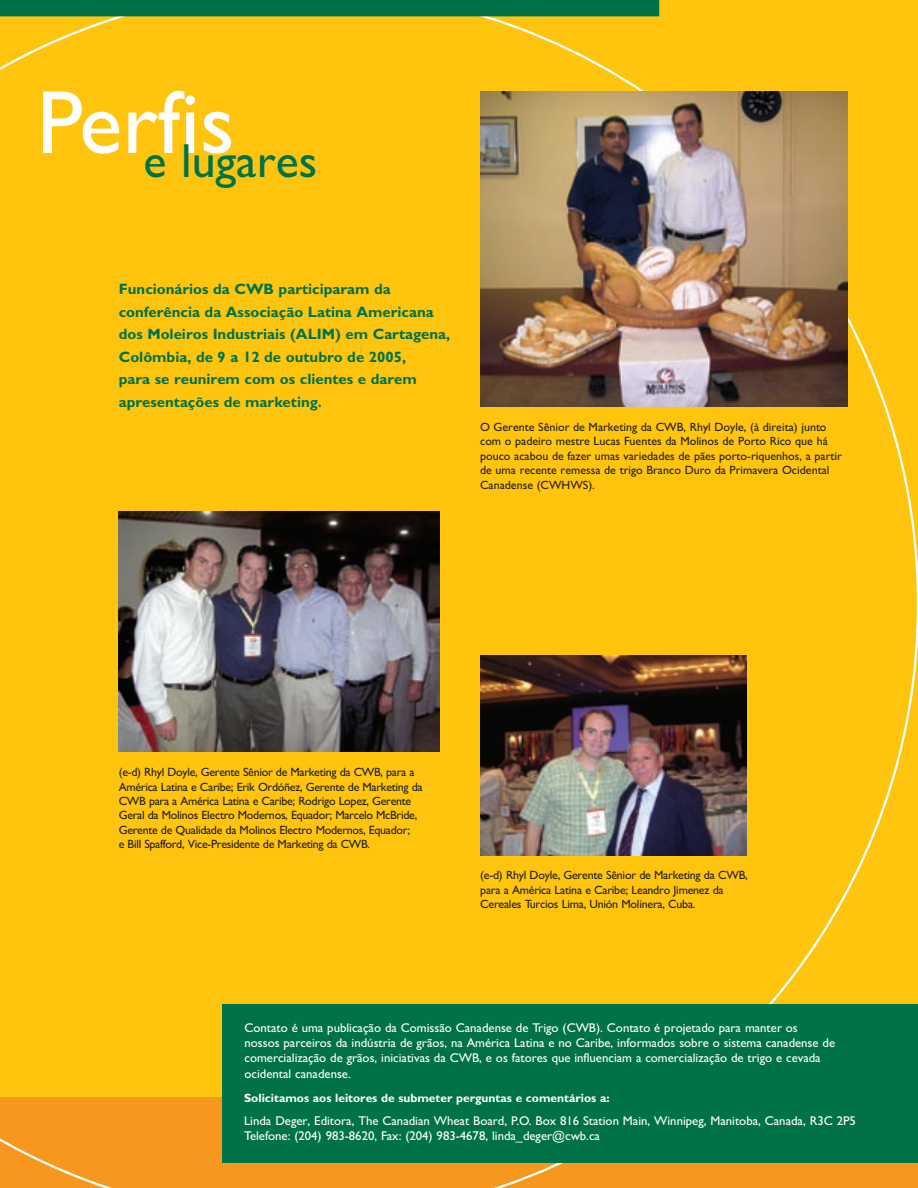
<style>
.page{position:relative;width:918px;height:1188px;background:#fec40e}
.page>*{position:absolute;margin:0;border:0;box-sizing:border-box;transform-origin:0 0}
.t1{font:90px "Gentle Sans";color:#fff}
.t2{font:48px "Gentle Sans";color:#007247}
.Subhead{font:700 15px/22.5px "Gentle Sans";color:#007247}
.t3{font:12.75px/15.3px "Gentle Sans";color:#fff}
.Face___Places{font:12px/14.4px "Gentle Sans";letter-spacing:-.02em;color:#231f20}
.Face___Places-2{font:12px/14.4px "Gentle Sans";color:#231f20}
.t4{font:700 12px "Gentle Sans";color:#fff}
</style>
<div class="page">
<div style="left:222px;top:1004px;width:696px;height:159px;background:#007247"></div>
<div style="left:0;top:0;width:659px;height:16px;background:#007247"></div>
<img style="left:480px;top:91px;width:368px;height:316px">
<img style="left:480px;top:656px;width:267px;height:200px">
<img style="left:119px;top:511px;width:320px;height:241px">
<p class="t1" style="left:37px;top:70px;width:199px">Perfis</p>
<p class="t2" style="left:144px;top:133px;width:175px">e lugares</p>
<p class="Subhead" style="left:119px;top:278px;width:333px">Funcionários da CWB participaram da conferência da Associação Latina Americana dos Moleiros Industriais (ALIM) em Cartagena, Colômbia, de 9 a 12 de outubro de 2005,<br>para se reunirem com os clientes e darem apresentações de marketing.</p>
<p class="Face___Places-2" style="left:480px;top:420px;width:363px">O Gerente Sênior de Marketing da CWB, Rhyl Doyle, (à direita) junto com o padeiro mestre Lucas Fuentes da Molinos de Porto Rico que há pouco acabou de fazer umas variedades de pães porto-riquenhos, a partir de uma recente remessa de trigo Branco Duro da Primavera Ocidental Canadense (CWHWS).</p>
<p class="Face___Places" style="left:119px;top:765px;width:305px">(e-d) Rhyl Doyle, Gerente Sênior de Marketing da CWB, para a América Latina e Caribe; Erik Ordóñez, Gerente de Marketing da CWB para a América Latina e Caribe; Rodrigo Lopez, Gerente Geral da Molinos Electro Modernos, Equador; Marcelo McBride, Gerente de Qualidade da Molinos Electro Modernos, Equador;<br>e Bill Spafford, Vice-Presidente de Marketing da CWB.</p>
<p class="Face___Places" style="left:480px;top:868px;width:269px">(e-d) Rhyl Doyle, Gerente Sênior de Marketing da CWB, para a América Latina e Caribe; Leandro Jimenez da<br>Cereales Turcios Lima, Unión Molinera, Cuba.</p>
<p class="t3" style="left:244px;top:1020px;width:592px">Contato é uma publicação da Comissão Canadense de Trigo (CWB). Contato é projetado para manter os nossos parceiros da indústria de grãos, na América Latina e no Caribe, informados sobre o sistema canadense de comercialização de grãos, iniciativas da CWB, e os fatores que influenciam a comercialização de trigo e cevada ocidental canadense.</p>
<p class="t3" style="left:244px;top:1113px;width:613px">Linda Deger, Editora, The Canadian Wheat Board, P.O. Box 816 Station Main, Winnipeg, Manitoba, Canada, R3C 2P5</p>
<p class="t3" style="left:244px;top:1128px;width:357px">Telefone: (204) 983-8620, Fax: (204) 983-4678, linda_deger@cwb.ca</p>
<p class="t4" style="left:244px;top:1091px;width:367px">Solicitamos aos leitores de submeter perguntas e comentários a:</p>
</div>
